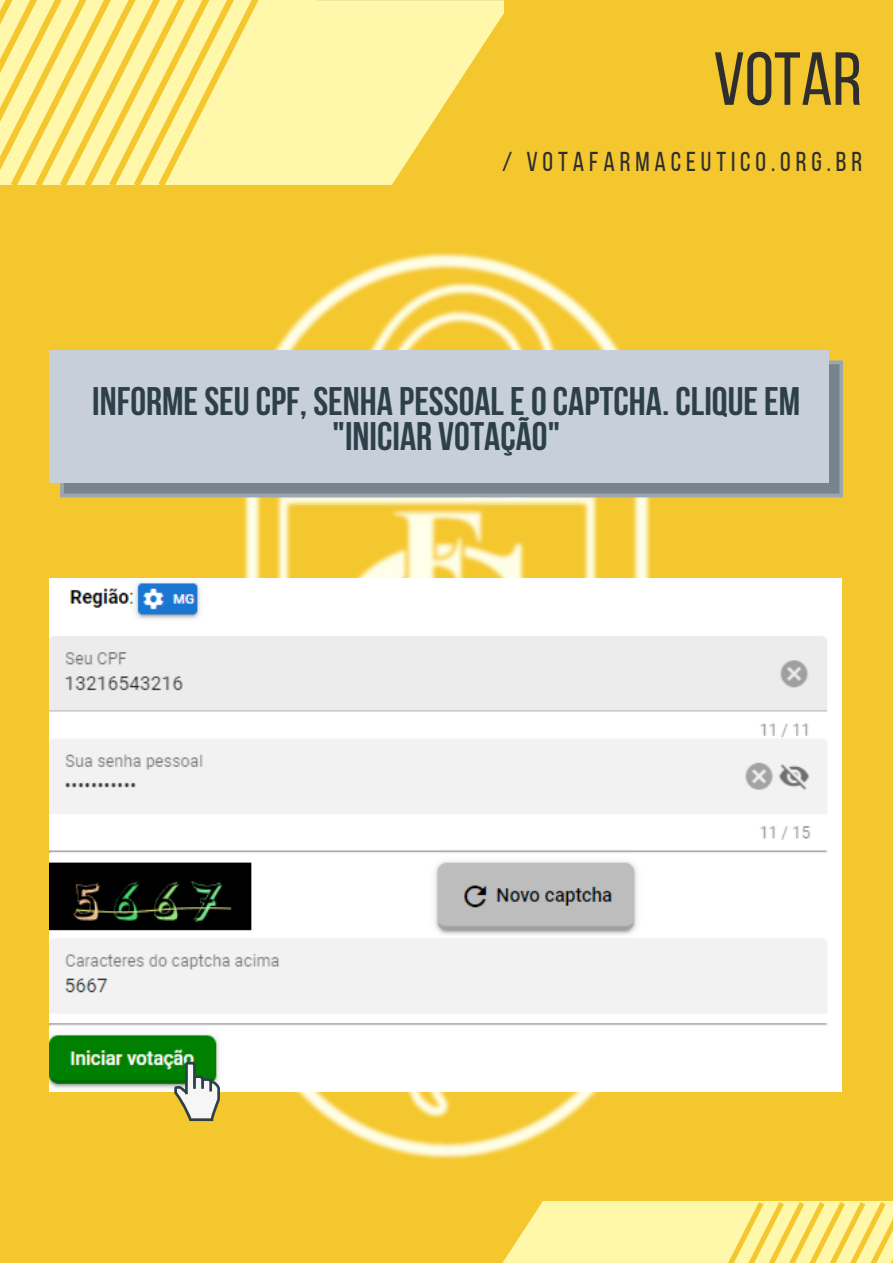
<style>
.page{position:relative;width:893px;height:1264px;background:#fff}
.page>*{position:absolute;margin:0;border:0;box-sizing:border-box;transform-origin:0 0}
.t1{font:75px "Bebas Neue";color:#2e2e2e}
.t2{font:700 39.75px/35.1px "Bebas Neue";color:#2d404a;text-align:center}
.t3{font:27.15px "Bebas Neue";letter-spacing:.18em;color:#2e2e2e}
</style>
<div class="page">
<div style="left:0;top:0;width:892px;height:1262px;background:#f5c72e"></div>
<svg style="left:503px;top:1201px;width:389px;height:61px"></svg>
<svg style="left:419px;top:0;width:85px;height:143px"></svg>
<svg style="left:394px;top:0;width:25px;height:182px;fill:#fff8aa"></svg>
<div style="left:370px;top:0;width:24px;height:185px;background:#fff8aa"></div>
<div style="left:345px;top:0;width:25px;height:185px;background:#fff8aa"></div>
<div style="left:321px;top:0;width:24px;height:185px;background:#fff8aa"></div>
<div style="left:296px;top:0;width:25px;height:185px;background:#fff8aa"></div>
<div style="left:272px;top:0;width:24px;height:185px;background:#fff8aa"></div>
<div style="left:247px;top:0;width:25px;height:185px;background:#fff8aa"></div>
<svg style="left:239px;top:0;width:8px;height:185px"></svg>
<svg style="left:0;top:0;width:239px;height:185px"></svg>
<img style="left:220px;top:252px;width:452px;height:908px">
<svg style="left:60px;top:360px;width:783px;height:137px;fill:#77838d"></svg>
<div style="left:49px;top:350px;width:779px;height:133px;background:#c7d0d8"></div>
<img style="left:49px;top:578px;width:792px;height:513px">
<svg style="left:174px;top:1061px;width:46px;height:60px"></svg>
<p class="t1" style="left:713px;top:49px;width:150px">VOTAR</p>
<p class="t3" style="left:502px;top:150px;width:361px">/ VOTAFARMACEUTICO.ORG.BR</p>
<p class="t2" style="left:92px;top:387px;width:709px">INFORMESEUCPF, SENHA PESSOALEOCAPTCHA. CLIQUEEM "INICIAR VOTAÇÃO"</p>
</div>
